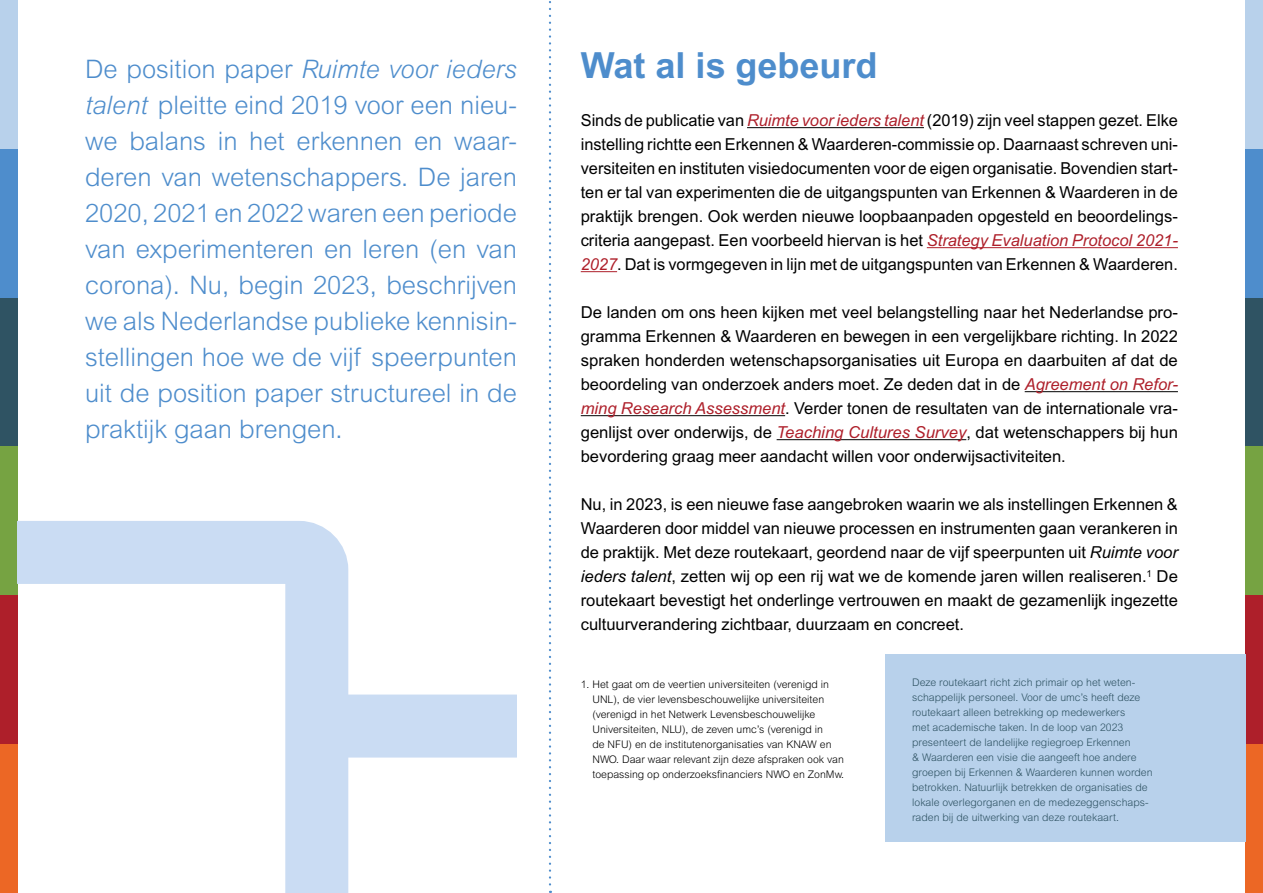
<style>
.page{position:relative;width:1263px;height:893px;background:#fff}
.page>*{position:absolute;margin:0;border:0;box-sizing:border-box;transform-origin:0 0}
.t1{font:700 36px "Arial MT Std";color:#4e8dcc}
.t2{font:300 25.5px/36px "Arial MT Std";color:#4e8dcc;text-align:justify}
.t3{font:16.5px/24px "Arial MT Std";color:#000;text-align:justify}
.t4{font:300 10.5px/15px "Arial MT Std";color:#2f5363}
.t5{font:300 10.5px/15px "Arial MT Std";color:#000}
.s1{font-style:italic}
.s2{font-style:italic;color:#ae1f2a}
</style>
<div class="page">
<div style="left:0;top:0;width:17px;height:149px;background:#b8d1eb"></div>
<div style="left:0;top:149px;width:17px;height:149px;background:#4e8dcc"></div>
<div style="left:0;top:298px;width:17px;height:148px;background:#2f5363"></div>
<div style="left:0;top:446px;width:17px;height:149px;background:#76a342"></div>
<div style="left:1246px;top:0;width:17px;height:149px;background:#b8d1eb"></div>
<div style="left:1246px;top:149px;width:17px;height:149px;background:#4e8dcc"></div>
<div style="left:1246px;top:298px;width:17px;height:148px;background:#2f5363"></div>
<div style="left:1246px;top:446px;width:17px;height:149px;background:#76a342"></div>
<div style="left:1246px;top:595px;width:17px;height:149px;background:#ae1f2a"></div>
<div style="left:1246px;top:744px;width:17px;height:149px;background:#ec6725"></div>
<div style="left:886px;top:654px;width:360px;height:188px;background:#b8d1eb"></div>
<hr style="left:747px;top:127px;width:177px;height:1px;background:#000">
<hr style="left:927px;top:247px;width:251px;height:1px;background:#ae1f2a">
<hr style="left:581px;top:271px;width:36px;height:1px;background:#ae1f2a">
<hr style="left:1025px;top:391px;width:153px;height:1px;background:#000">
<hr style="left:581px;top:415px;width:204px;height:1px;background:#000">
<hr style="left:777px;top:439px;width:189px;height:1px;background:#000">
<svg style="left:549px;top:1px;width:2px;height:892px"></svg>
<svg style="left:0;top:489px;width:380px;height:404px"></svg>
<div style="left:310px;top:695px;width:207px;height:63px;background:#cadcf3"></div>
<p class="t2" style="left:85px;top:51px;width:433px">De position paper <span class="s1">Ruimte voor ieders talent</span> pleitte eind 2019 voor een nieu&shy;we balans in het erkennen en waar&shy;deren van wetenschappers. De jaren 2020, 2021 en 2022 waren een periode van experimenteren en leren (en van corona). Nu, begin 2023, beschrijven we als Nederlandse publieke kennisin&shy;stellingen hoe we de vijf speerpunten uit de position paper structureel in de praktijk gaan brengen.</p>
<h1 class="t1" style="left:581px;top:44px;width:298px">Wat al is gebeurd</h1>
<p class="t3" style="left:581px;top:108px;width:599px">Sinds de publicatie van <span class="s2">Ruimte voor ieders talent</span> (2019) zijn veel stappen gezet. Elke instelling richtte een Erkennen &amp; Waarderen-commissie op. Daarnaast schreven uni&shy;versiteiten en instituten visiedocumenten voor de eigen organisatie. Bovendien start&shy;ten er tal van experimenten die de uitgangspunten van Erkennen &amp; Waarderen in de praktijk brengen. Ook werden nieuwe loopbaanpaden opgesteld en beoordelings&shy;criteria aangepast. Een voorbeeld hiervan is het <span class="s2">Strategy Evaluation Protocol 2021- 2027</span>. Dat is vormgegeven in lijn met de uitgangspunten van Erkennen &amp; Waarderen.</p>
<p class="t3" style="left:581px;top:300px;width:599px">De landen om ons heen kijken met veel belangstelling naar het Nederlandse pro&shy;gramma Erkennen &amp; Waarderen en bewegen in een vergelijkbare richting. In 2022 spraken honderden wetenschapsorganisaties uit Europa en daarbuiten af dat de beoordeling van onderzoek anders moet. Ze deden dat in de <span class="s2">Agreement on Refor&shy;ming Research Assessment</span>. Verder tonen de resultaten van de internationale vra&shy;genlijst over onderwijs, de <span class="s2">Teaching Cultures Survey</span>, dat wetenschappers bij hun bevordering graag meer aandacht willen voor onderwijsactiviteiten.</p>
<p class="t3" style="left:581px;top:492px;width:599px">Nu, in 2023, is een nieuwe fase aangebroken waarin we als instellingen Erkennen &amp; Waarderen door middel van nieuwe processen en instrumenten gaan verankeren in de praktijk. Met deze routekaart, geordend naar de vijf speerpunten uit <span class="s1">Ruimte voor ieders talent</span>, zetten wij op een rij wat we de komende jaren willen realiseren.<sup>1</sup> De routekaart bevestigt het onderlinge vertrouwen en maakt de gezamenlijk ingezette cultuurverandering zichtbaar, duurzaam en concreet.</p>
<p class="t5" style="left:592px;top:677px;width:253px;text-indent:-12px">1. Het gaat om de veertien universiteiten (verenigd in UNL), de vier levensbeschouwelijke universiteiten (verenigd in het Netwerk Levensbeschouwelijke Universiteiten, NLU), de zeven umc’s (verenigd in<br>de NFU) en de institutenorganisaties van KNAW en NWO. Daar waar relevant zijn deze afspraken ook van toepassing op onderzoeksfinanciers NWO en ZonMw.</p>
<p class="t4" style="left:912px;top:674px;width:242px">Deze routekaart richt zich primair op het weten&shy;schappelijk personeel. Voor de umc’s heeft deze routekaart alleen betrekking op medewerkers<br>met academische taken. In de loop van 2023 presenteert de landelijke regiegroep Erkennen<br>&amp; Waarderen een visie die aangeeft hoe andere groepen bij Erkennen &amp; Waarderen kunnen worden betrokken. Natuurlijk betrekken de organisaties de lokale overlegorganen en de medezeggenschaps&shy;raden bij de uitwerking van deze routekaart.</p>
</div>
